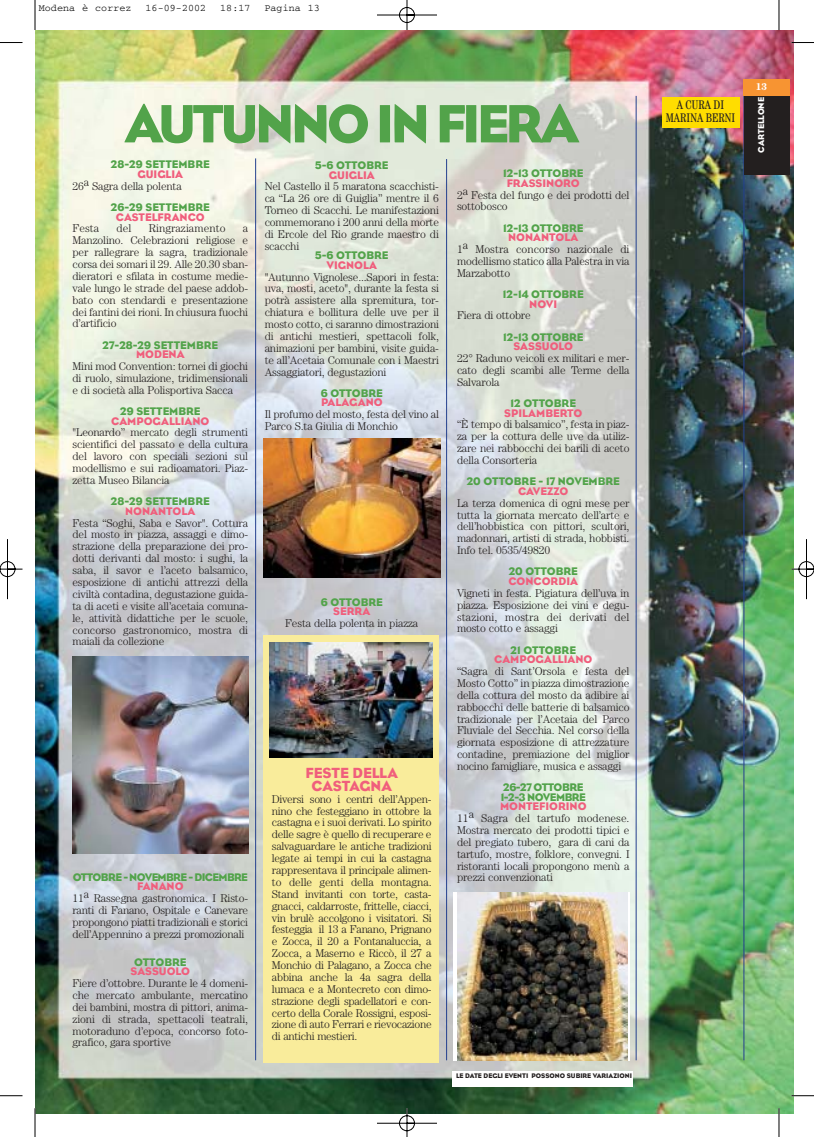
<style>
.page{position:relative;width:814px;height:1137px;background:#fff}
.page>*{position:absolute;margin:0;border:0;box-sizing:border-box;transform-origin:0 0}
.t1{font:55px "Eagle";letter-spacing:-.065em;color:#52a34a}
.t2{font:15px/12.5px "Eagle";color:#f05e7c;text-align:center}
.t3{font:condensed 12.5px/12.5px "Century";color:#231f1f;text-align:center;scale:.9 1}
.t4{font:300 11.25px/11.9px "Century";letter-spacing:-.015em;color:#231f1f;text-align:justify}
.t5{font:11.25px "Eagle";color:#52a34a}
.t6{font:11.25px "Eagle";color:#f05e7c}
.t7{font:11.25px "Eagle";letter-spacing:-.055em;color:#52a34a}
.t8{font:11.25px/9.4px "Eagle";letter-spacing:-.04em;color:#52a34a}
.t9{font:300 11.25px "Century";letter-spacing:.005em;color:#231f1f}
.t10{font:10px "Courier";letter-spacing:.01em;color:#000}
.t11{font:700 10px "Century";color:#fff}
.t12{font:8.75px "Eagle";color:#fff}
.t13{font:6.75px "Eagle";color:#231f1f}
</style>
<div class="page">
<img style="left:1px;top:0;width:813px;height:1136px">
<p class="t10" style="left:39px;top:5px;width:94px">Modena è correz</p>
<p class="t10" style="left:145px;top:5px;width:62px">16-09-2002</p>
<p class="t10" style="left:220px;top:5px;width:32px">18:17</p>
<p class="t10" style="left:264px;top:5px;width:57px">Pagina 13</p>
<h1 class="t1" style="left:125px;top:104px;width:456px">AUTUNNO IN FIERA</h1>
<p class="t5" style="left:111px;top:160px;width:100px">28-29 SETTEMBRE</p>
<p class="t6" style="left:137px;top:170px;width:47px">GUIGLIA</p>
<p class="t4" style="left:72px;top:181px;width:111px">26a Sagra della polenta</p>
<p class="t5" style="left:111px;top:203px;width:100px">26-29 SETTEMBRE</p>
<p class="t6" style="left:116px;top:212px;width:90px">CASTELFRANCO</p>
<p class="t4" style="left:72px;top:223px;width:28px">Festa</p>
<p class="t4" style="left:117px;top:223px;width:16px">del</p>
<p class="t9" style="left:149px;top:225px;width:78px">Ringraziamento</p>
<p class="t4" style="left:72px;top:223px;width:177px;text-indent:170px">a Manzolino. Celebrazioni religiose e per rallegrare la sagra, tradizionale corsa dei somari il 29. Alle 20.30 sban&shy;dieratori e sfilata in costume medie&shy;vale lungo le strade del paese addob&shy;bato con stendardi e presentazione dei fantini dei rioni. In chiusura fuochi d’artificio</p>
<p class="t5" style="left:103px;top:341px;width:117px">27-28-29 SETTEMBRE</p>
<p class="t6" style="left:136px;top:350px;width:50px">MODENA</p>
<p class="t4" style="left:72px;top:361px;width:177px">Mini mod Convention: tornei di giochi di ruolo, simulazione, tridimensionali e di società alla Polisportiva Sacca</p>
<p class="t5" style="left:120px;top:407px;width:82px">29 SETTEMBRE</p>
<p class="t6" style="left:111px;top:416px;width:100px">CAMPOGALLIANO</p>
<p class="t4" style="left:72px;top:427px;width:177px">"Leonardo” mercato degli strumenti scientifici del passato e della cultura del lavoro con speciali sezioni sul modellismo e sui radioamatori. Piaz&shy;zetta Museo Bilancia</p>
<p class="t5" style="left:111px;top:497px;width:100px">28-29 SETTEMBRE</p>
<p class="t6" style="left:125px;top:506px;width:72px">NONANTOLA</p>
<p class="t4" style="left:72px;top:517px;width:177px">Festa “Soghi, Saba e Savor". Cottura del mosto in piazza, assaggi e dimo&shy;strazione della preparazione dei pro&shy;dotti derivanti dal mosto: i sughi, la saba, il savor e l’aceto balsamico, esposizione di antichi attrezzi della civiltà contadina, degustazione guida&shy;ta di aceti e visite all’acetaia comuna&shy;le, attività didattiche per le scuole, concorso gastronomico, mostra di maiali da collezione</p>
<p class="t5" style="left:315px;top:161px;width:75px">5-6 OTTOBRE</p>
<p class="t6" style="left:329px;top:171px;width:47px">GUIGLIA</p>
<p class="t4" style="left:265px;top:182px;width:176px">Nel Castello il 5 maratona scacchisti&shy;ca “La 26 ore di Guiglia” mentre il 6<br>Torneo di Scacchi. Le manifestazioni commemorano i 200 anni della morte di Ercole del Rio grande maestro di scacchi</p>
<p class="t5" style="left:315px;top:251px;width:75px">5-6 OTTOBRE</p>
<p class="t6" style="left:326px;top:261px;width:52px">VIGNOLA</p>
<p class="t4" style="left:265px;top:272px;width:176px">"Autunno Vignolese...Sapori in festa: uva, mosti, aceto", durante la festa si potrà assistere alla spremitura, tor&shy;chiatura e bollitura delle uve per il mosto cotto, ci saranno dimostrazioni di antichi mestieri, spettacoli folk, animazioni per bambini, visite guida&shy;te all’Acetaia Comunale con i Maestri Assaggiatori, degustazioni</p>
<p class="t5" style="left:321px;top:389px;width:64px">6 OTTOBRE</p>
<p class="t6" style="left:321px;top:398px;width:63px">PALAGANO</p>
<p class="t4" style="left:265px;top:409px;width:176px">Il profumo del mosto, festa del vino al<br>Parco S.ta Giulia di Monchio</p>
<p class="t5" style="left:321px;top:598px;width:64px">6 OTTOBRE</p>
<p class="t6" style="left:333px;top:607px;width:39px">SERRA</p>
<p class="t4" style="left:285px;top:618px;width:135px">Festa della polenta in piazza</p>
<p class="t7" style="left:73px;top:872px;width:177px">OTTOBRE - NOVEMBRE - DICEMBRE</p>
<p class="t6" style="left:137px;top:881px;width:48px">FANANO</p>
<p class="t4" style="left:72px;top:892px;width:177px">11a Rassegna gastronomica. I Risto&shy;ranti di Fanano, Ospitale e Canevare propongono piatti tradizionali e storici dell’Appennino a prezzi promozionali</p>
<p class="t5" style="left:134px;top:957px;width:54px">OTTOBRE</p>
<p class="t6" style="left:131px;top:967px;width:61px">SASSUOLO</p>
<p class="t4" style="left:72px;top:978px;width:177px">Fiere d’ottobre. Durante le 4 domeni&shy;che mercato ambulante, mercatino dei bambini, mostra di pittori, anima&shy;zioni di strada, spettacoli teatrali, motoraduno d’epoca, concorso foto&shy;grafico, gara sportive</p>
<h2 class="t2" style="left:305px;top:768px;width:94px">FESTE DELLA<br>CASTAGNA</h2>
<p class="t4" style="left:272px;top:793px;width:161px">Diversi sono i centri dell’Appen&shy;nino che festeggiano in ottobre la castagna e i suoi derivati. Lo spirito delle sagre è quello di recuperare e salvaguardare le antiche tradizioni legate ai tempi in cui la castagna rappresentava il principale alimen&shy;to delle genti della montagna.<br>Stand invitanti con torte, casta&shy;gnacci, caldarroste, frittelle, ciacci, vin brulè accolgono i visitatori. Si festeggia il 13 a Fanano, Prignano e Zocca, il 20 a Fontanaluccia, a Zocca, a Maserno e Riccò, il 27 a Monchio di Palagano, a Zocca che abbina anche la 4a sagra della lumaca e a Montecreto con dimo&shy;strazione degli spadellatori e con&shy;certo della Corale Rossigni, esposi&shy;zione di auto Ferrari e rievocazione di antichi mestieri.</p>
<p class="t5" style="left:503px;top:169px;width:82px">12-13 OTTOBRE</p>
<p class="t6" style="left:507px;top:179px;width:74px">FRASSINORO</p>
<p class="t4" style="left:457px;top:190px;width:174px">2a Festa del fungo e dei prodotti del sottobosco</p>
<p class="t5" style="left:503px;top:224px;width:82px">12-13 OTTOBRE</p>
<p class="t6" style="left:508px;top:233px;width:72px">NONANTOLA</p>
<p class="t4" style="left:457px;top:244px;width:174px">1a Mostra concorso nazionale di modellismo statico alla Palestra in via Marzabotto</p>
<p class="t5" style="left:503px;top:290px;width:82px">12-14 OTTOBRE</p>
<p class="t6" style="left:529px;top:299px;width:29px">NOVI</p>
<p class="t4" style="left:457px;top:310px;width:75px">Fiera di ottobre</p>
<p class="t5" style="left:503px;top:333px;width:82px">12-13 OTTOBRE</p>
<p class="t6" style="left:513px;top:342px;width:61px">SASSUOLO</p>
<p class="t4" style="left:457px;top:353px;width:174px">22° Raduno veicoli ex militari e mer&shy;cato degli scambi alle Terme della Salvarola</p>
<p class="t5" style="left:510px;top:399px;width:67px">12 OTTOBRE</p>
<p class="t6" style="left:504px;top:408px;width:80px">SPILAMBERTO</p>
<p class="t4" style="left:457px;top:419px;width:174px">“È tempo di balsamico”, festa in piaz&shy;za per la cottura delle uve da utiliz&shy;zare nei rabbocchi dei barili di aceto della Consorteria</p>
<p class="t5" style="left:467px;top:477px;width:155px">20 OTTOBRE - 17 NOVEMBRE</p>
<p class="t6" style="left:518px;top:487px;width:52px">CAVEZZO</p>
<p class="t4" style="left:457px;top:497px;width:174px">La terza domenica di ogni mese per tutta la giornata mercato dell’arte e dell’hobbistica con pittori, scultori, madonnari, artisti di strada, hobbisti.<br>Info tel. 0535/49820</p>
<p class="t5" style="left:509px;top:567px;width:71px">20 OTTOBRE</p>
<p class="t6" style="left:508px;top:577px;width:71px">CONCORDIA</p>
<p class="t4" style="left:457px;top:588px;width:174px">Vigneti in festa. Pigiatura dell’uva in piazza. Esposizione dei vini e degu&shy;stazioni, mostra dei derivati del mosto cotto e assaggi</p>
<p class="t5" style="left:510px;top:645px;width:67px">21 OTTOBRE</p>
<p class="t6" style="left:494px;top:655px;width:100px">CAMPOGALLIANO</p>
<p class="t4" style="left:457px;top:666px;width:174px">“Sagra di Sant’Orsola e festa del Mosto Cotto” in piazza dimostrazione della cottura del mosto da adibire ai rabbocchi delle batterie di balsamico tradizionale per l’Acetaia del Parco Fluviale del Secchia. Nel corso della giornata esposizione di attrezzature contadine, premiazione del miglior nocino famigliare, musica e assaggi</p>
<p class="t8" style="left:501px;top:783px;width:87px">26-27 OTTOBRE<br>1-2-3 NOVEMBRE</p>
<p class="t6" style="left:500px;top:802px;width:88px">MONTEFIORINO</p>
<p class="t4" style="left:457px;top:813px;width:174px">11a Sagra del tartufo modenese.<br>Mostra mercato dei prodotti tipici e del pregiato tubero, gara di cani da tartufo, mostre, folklore, convegni. I ristoranti locali propongono menù a prezzi convenzionati</p>
<p class="t13" style="left:456px;top:1073px;width:177px">LE DATE DEGLI EVENTI POSSONO SUBIRE VARIAZIONI</p>
<p class="t3" style="left:666px;top:100px;width:79px">A CURA DI<br>MARINA BERNI</p>
<p class="t11" style="left:756px;top:83px;width:13px">13</p>
<p class="t12" style="left:758px;top:153px;width:57px;rotate:-90deg">CARTELLONE</p>
</div>
